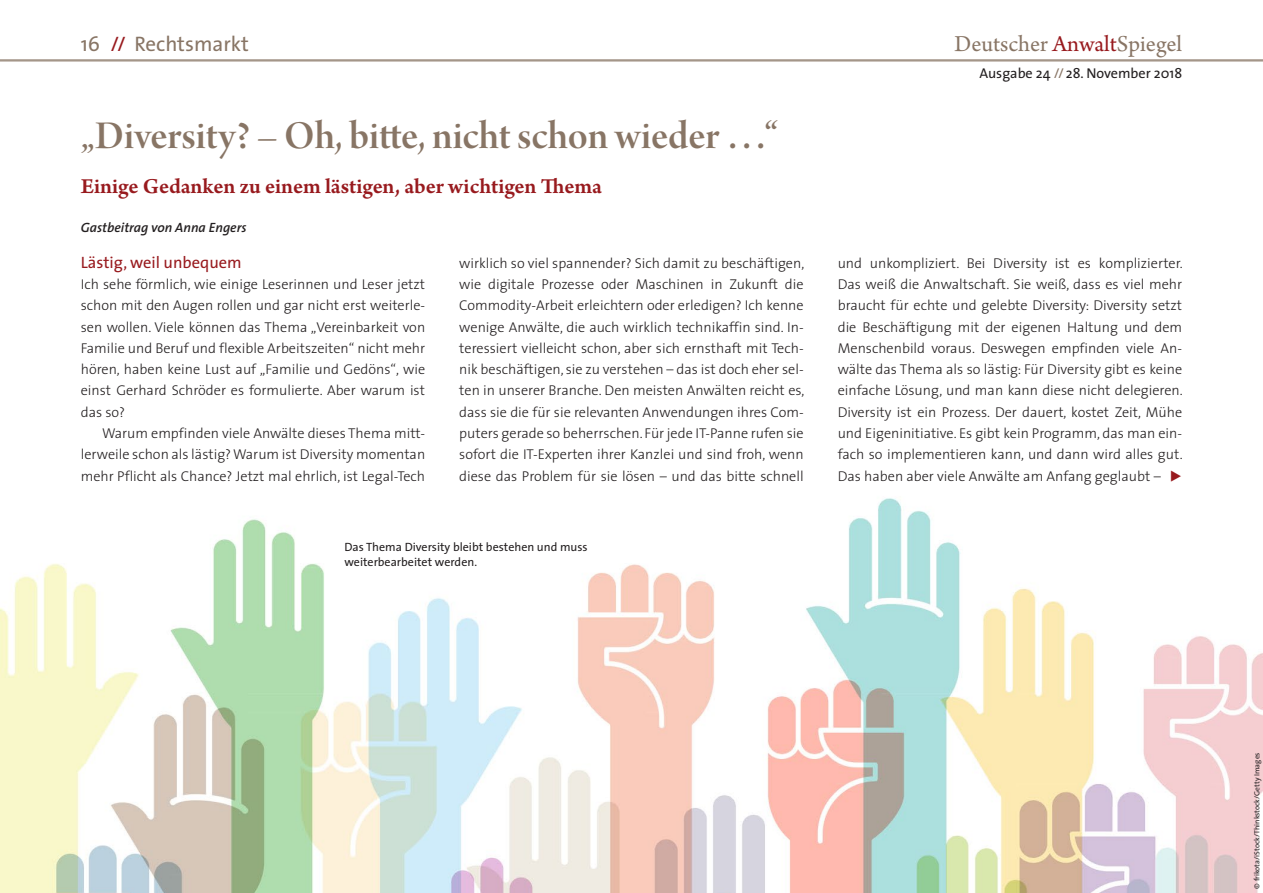
<style>
.page{position:relative;width:1263px;height:893px;background:#fff}
.page>*{position:absolute;margin:0;border:0;box-sizing:border-box;transform-origin:0 0}
.t1{font:42px "Arno Pro Smbd Display";color:#887565}
.t2{font:24px "Arno Pro";color:#887565}
.t3{font:22.5px "Arno Pro Smbd Sm Text";letter-spacing:-.005em;color:#981a1e}
.t4{font:21px "The Sans";color:#887565}
.t5{font:16.5px "The Sans";color:#981a1e}
.t6{font:300 14.25px/21.3px "The Sans";color:#231f20;text-align:justify}
.t7{font:14.25px "The Sans";color:#231f20}
.t8{font:italic 600 13.5px "The Sans";color:#231f20}
.t9{font:12px/15px "The Sans";color:#231f20}
.t10{font:7.5px "The Sans";color:#231f20}
.s1{color:#981a1e}
.s2{color:#887565}
</style>
<div class="page">
<img style="left:0;top:498px;width:1263px;height:395px">
<hr style="left:0;top:60px;width:1263px;height:1px;background:#887565">
<hr style="left:0;top:61px;width:1263px;height:1px;background:#887565">
<h3 class="t4" style="left:81px;top:26px;width:170px">16 <span class="s1">//</span> Rechtsmarkt</h3>
<h2 class="t2" style="left:954px;top:30px;width:229px">Deutscher <span class="s1">Anwalt</span>Spiegel</h2>
<p class="t7" style="left:979px;top:62px;width:204px">Ausgabe 24 <span class="s2">//</span> 28. November 2018</p>
<h1 class="t1" style="left:81px;top:112px;width:699px">„Diversity? – Oh, bitte, nicht schon wieder …“</h1>
<h3 class="t3" style="left:81px;top:173px;width:523px">Einige Gedanken zu einem lästigen, aber wichtigen Thema</h3>
<p class="t8" style="left:81px;top:216px;width:167px">Gastbeitrag von Anna Engers</p>
<p class="t5" style="left:81px;top:249px;width:162px">Lästig, weil unbequem</p>
<p class="t6" style="left:81px;top:273px;width:346px">Ich sehe förmlich, wie einige Leserinnen und Leser jetzt schon mit den Augen rollen und gar nicht erst weiterle&shy;sen wollen. Viele können das Thema „Vereinbarkeit von Familie und Beruf und flexible Arbeitszeiten“ nicht mehr hören, haben keine Lust auf „Familie und Gedöns“, wie einst Gerhard Schröder es formulierte. Aber warum ist das so?</p>
<p class="t6" style="left:81px;top:422px;width:346px;text-indent:21px">Warum empfinden viele Anwälte dieses Thema mitt&shy;lerweile schon als lästig? Warum ist Diversity momentan mehr Pflicht als Chance? Jetzt mal ehrlich, ist Legal-Tech</p>
<p class="t6" style="left:459px;top:252px;width:347px">wirklich so viel spannender? Sich damit zu beschäftigen, wie digitale Prozesse oder Maschinen in Zukunft die Commodity-Arbeit erleichtern oder erledigen? Ich kenne wenige Anwälte, die auch wirklich technikaffin sind. In&shy;teressiert vielleicht schon, aber sich ernsthaft mit Tech&shy;nik beschäftigen, sie zu verstehen – das ist doch eher sel&shy;ten in unserer Branche. Den meisten Anwälten reicht es, dass sie die für sie relevanten Anwendungen ihres Com&shy;puters gerade so beherrschen. Für jede IT-Panne rufen sie sofort die IT-Experten ihrer Kanzlei und sind froh, wenn diese das Problem für sie lösen – und das bitte schnell</p>
<p class="t6" style="left:838px;top:252px;width:347px">und unkompliziert. Bei Diversity ist es komplizierter.<br>Das weiß die Anwaltschaft. Sie weiß, dass es viel mehr braucht für echte und gelebte Diversity: Diversity setzt die Beschäftigung mit der eigenen Haltung und dem Menschenbild voraus. Deswegen empfinden viele An&shy;wälte das Thema als so lästig: Für Diversity gibt es keine einfache Lösung, und man kann diese nicht delegieren.<br>Diversity ist ein Prozess. Der dauert, kostet Zeit, Mühe und Eigeninitiative. Es gibt kein Programm, das man ein&shy;fach so implementieren kann, und dann wird alles gut.<br>Das haben aber viele Anwälte am Anfang geglaubt –</p>
<p class="t9" style="left:344px;top:539px;width:245px">Das Thema Diversity bleibt bestehen und muss weiterbearbeitet werden.</p>
<p class="t10" style="left:1250px;top:889px;width:138px;rotate:-90deg">© frikota/iStock/Thinkstock/Getty Images</p>
</div>
